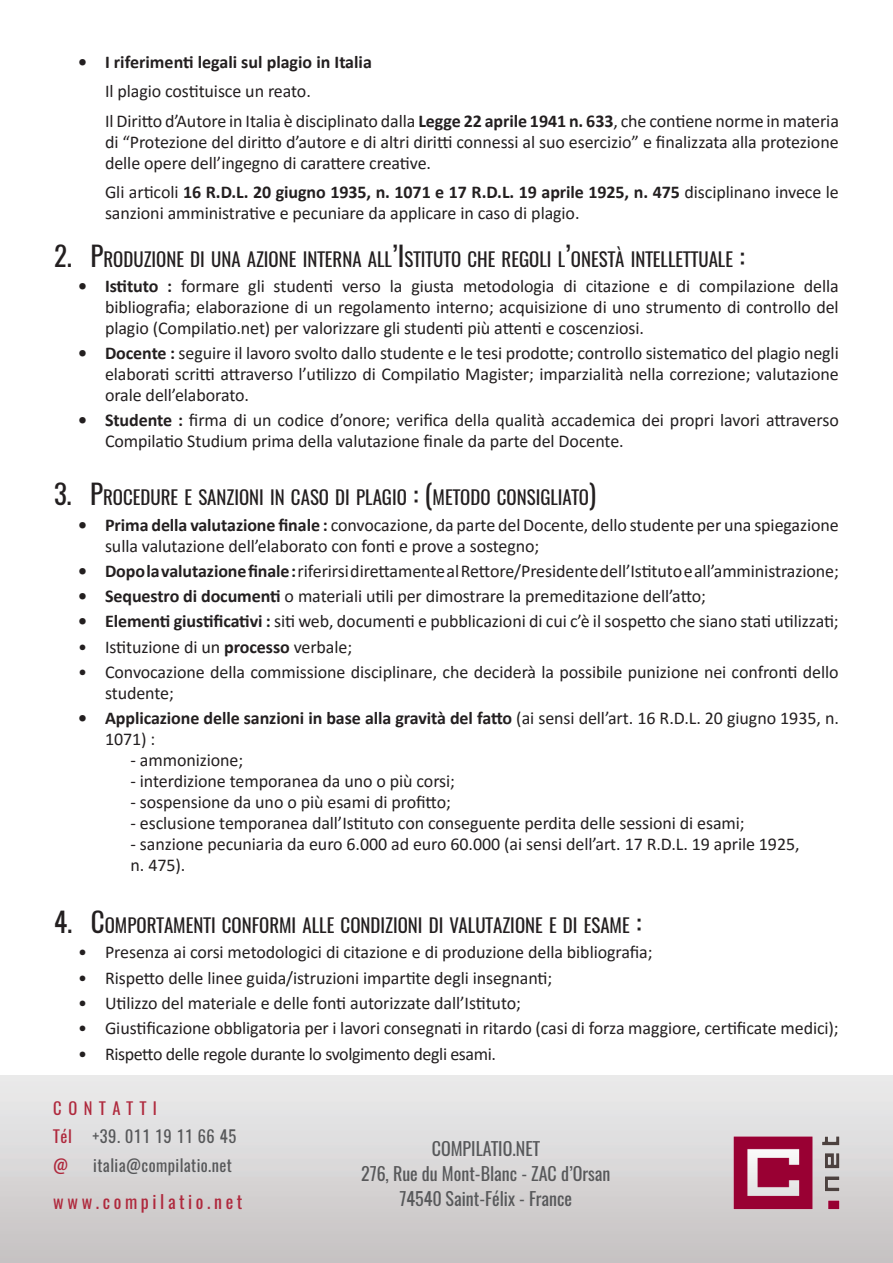
<style>
.page{position:relative;width:893px;height:1263px;background:#fff}
.page>*{position:absolute;margin:0;border:0;box-sizing:border-box;transform-origin:0 0}
.t1{font:18.9px "Oswald";color:#231f20}
.t2{font:18px/21px "Calibri";letter-spacing:-.005em;color:#231f20}
.t3{font:700 18px/21px "Calibri";letter-spacing:-.005em;color:#231f20}
.Texte{font:18px "Oswald";color:#57585a}
.Texte-2{font:18px "Oswald";letter-spacing:.2em;color:#af293d}
.Texte-3{font:16.5px "Oswald";letter-spacing:.025em;color:#57585a}
.Texte-4{font:16.5px "Oswald";letter-spacing:.4em;color:#af293d}
.s1{font-weight:700}
.s2{font-size:27px}
.s3{font-weight:400}
.s4{color:#af293d}
</style>
<div class="page">
<img style="left:723px;top:1127px;width:121px;height:92px">
<p class="t3" style="left:78px;top:50px;width:295px">• I riferimenti legali sul plagio in Italia</p>
<p class="t2" style="left:105px;top:80px;width:207px">Il plagio costituisce un reato.</p>
<p class="t2" style="left:105px;top:110px;width:735px;text-align:justify">Il Diritto d’Autore in Italia è disciplinato dalla <span class="s1">Legge 22 aprile 1941 n. 633</span>, che contiene norme in materia di “Protezione del diritto d’autore e di altri diritti connessi al suo esercizio” e finalizzata alla protezione delle opere dell’ingegno di carattere creative.</p>
<p class="t2" style="left:105px;top:181px;width:735px">Gli articoli <span class="s1">16 R.D.L. 20 giugno 1935, n. 1071 e 17 R.D.L. 19 aprile 1925, n. 475</span> disciplinano invece le sanzioni amministrative e pecuniare da applicare in caso di plagio.</p>
<p class="t1" style="left:54px;top:246px;width:692px"><span class="s2">2. P</span>RODUZIONE DI UNA AZIONE INTERNA ALL<span class="s2">’I</span>STITUTO CHE REGOLI L<span class="s2">’</span>ONESTÀ INTELLETTUALE <span class="s2">:</span></p>
<p class="t2" style="left:105px;top:275px;width:735px;text-align:justify;text-indent:-27px"><span class="s1">• Istituto :</span> formare gli studenti verso la giusta metodologia di citazione e di compilazione della bibliografia; elaborazione di un regolamento interno; acquisizione di uno strumento di controllo del plagio (Compilatio.net) per valorizzare gli studenti più attenti e coscenziosi.</p>
<p class="t2" style="left:105px;top:342px;width:735px;text-align:justify;text-indent:-27px"><span class="s1">• Docente :</span> seguire il lavoro svolto dallo studente e le tesi prodotte; controllo sistematico del plagio negli elaborati scritti attraverso l’utilizzo di Compilatio Magister; imparzialità nella correzione; valutazione orale dell’elaborato.</p>
<p class="t2" style="left:105px;top:409px;width:735px;text-indent:-27px"><span class="s1">• Studente :</span> firma di un codice d’onore; verifica della qualità accademica dei propri lavori attraverso<br>Compilatio Studium prima della valutazione finale da parte del Docente.</p>
<p class="t1" style="left:54px;top:484px;width:544px"><span class="s2">3. P</span>ROCEDURE E SANZIONI IN CASO DI PLAGIO <span class="s2">: (</span>METODO CONSIGLIATO<span class="s2">)</span></p>
<p class="t2" style="left:105px;top:513px;width:735px;text-indent:-27px"><span class="s1">• Prima della valutazione finale :</span> convocazione, da parte del Docente, dello studente per una spiegazione sulla valutazione dell’elaborato con fonti e prove a sostegno;</p>
<p class="t2" style="left:78px;top:560px;width:762px"><span class="s1">• Dopolavalutazionefinale:</span> riferirsi direttamente al Rettore/Presidente dell’Istituto e all’amministrazione;</p>
<p class="t2" style="left:78px;top:585px;width:629px"><span class="s1">• Sequestro di documenti</span> o materiali utili per dimostrare la premeditazione dell’atto;</p>
<p class="t2" style="left:78px;top:610px;width:762px"><span class="s1">• Elementi giustificativi :</span> siti web, documenti e pubblicazioni di cui c’è il sospetto che siano stati utilizzati;</p>
<p class="t2" style="left:78px;top:635px;width:276px">• Istituzione di un <span class="s1">processo</span> verbale;</p>
<p class="t2" style="left:105px;top:661px;width:735px;text-indent:-27px">• Convocazione della commissione disciplinare, che deciderà la possibile punizione nei confronti dello studente;</p>
<p class="t3" style="left:105px;top:707px;width:735px;text-indent:-27px">• Applicazione delle sanzioni in base alla gravità del fatto <span class="s3">(ai sensi dell’art. 16 R.D.L. 20 giugno 1935, n.<br>1071) :</span></p>
<p class="t2" style="left:131px;top:749px;width:114px">- ammonizione;</p>
<p class="t2" style="left:131px;top:770px;width:326px">- interdizione temporanea da uno o più corsi;</p>
<p class="t2" style="left:131px;top:791px;width:322px">- sospensione da uno o più esami di profitto;</p>
<p class="t2" style="left:131px;top:812px;width:616px">- esclusione temporanea dall’Istituto con conseguente perdita delle sessioni di esami;</p>
<p class="t2" style="left:131px;top:833px;width:670px">- sanzione pecuniaria da euro 6.000 ad euro 60.000 (ai sensi dell’art. 17 R.D.L. 19 aprile 1925,</p>
<p class="t2" style="left:131px;top:854px;width:56px">n. 475).</p>
<p class="t1" style="left:54px;top:912px;width:589px"><span class="s2">4. C</span>OMPORTAMENTI CONFORMI ALLE CONDIZIONI DI VALUTAZIONE E DI ESAME <span class="s2">:</span></p>
<p class="t2" style="left:78px;top:941px;width:576px">• Presenza ai corsi metodologici di citazione e di produzione della bibliografia;</p>
<p class="t2" style="left:78px;top:967px;width:476px">• Rispetto delle linee guida/istruzioni impartite degli insegnanti;</p>
<p class="t2" style="left:78px;top:992px;width:444px">• Utilizzo del materiale e delle fonti autorizzate dall’Istituto;</p>
<p class="t2" style="left:78px;top:1017px;width:762px">• Giustificazione obbligatoria per i lavori consegnati in ritardo (casi di forza maggiore, certificate medici);</p>
<p class="t2" style="left:78px;top:1043px;width:420px">• Rispetto delle regole durante lo svolgimento degli esami.</p>
<p class="Texte-4" style="left:53px;top:1097px;width:105px">CONTATTI</p>
<p class="Texte-3" style="left:53px;top:1125px;width:185px"><span class="s4">Tél</span> +39. 011 19 11 66 45</p>
<p class="Texte-4" style="left:53px;top:1153px;width:16px">@</p>
<p class="Texte-3" style="left:93px;top:1153px;width:140px">italia@compilatio.net</p>
<p class="Texte-2" style="left:53px;top:1190px;width:191px">www.compilatio.net</p>
<p class="Texte" style="left:432px;top:1136px;width:110px">COMPILATIO.NET</p>
<p class="Texte" style="left:361px;top:1161px;width:251px">276, Rue du Mont-Blanc - ZAC d’Orsan</p>
<p class="Texte" style="left:399px;top:1186px;width:174px">74540 Saint-Félix - France</p>
</div>
